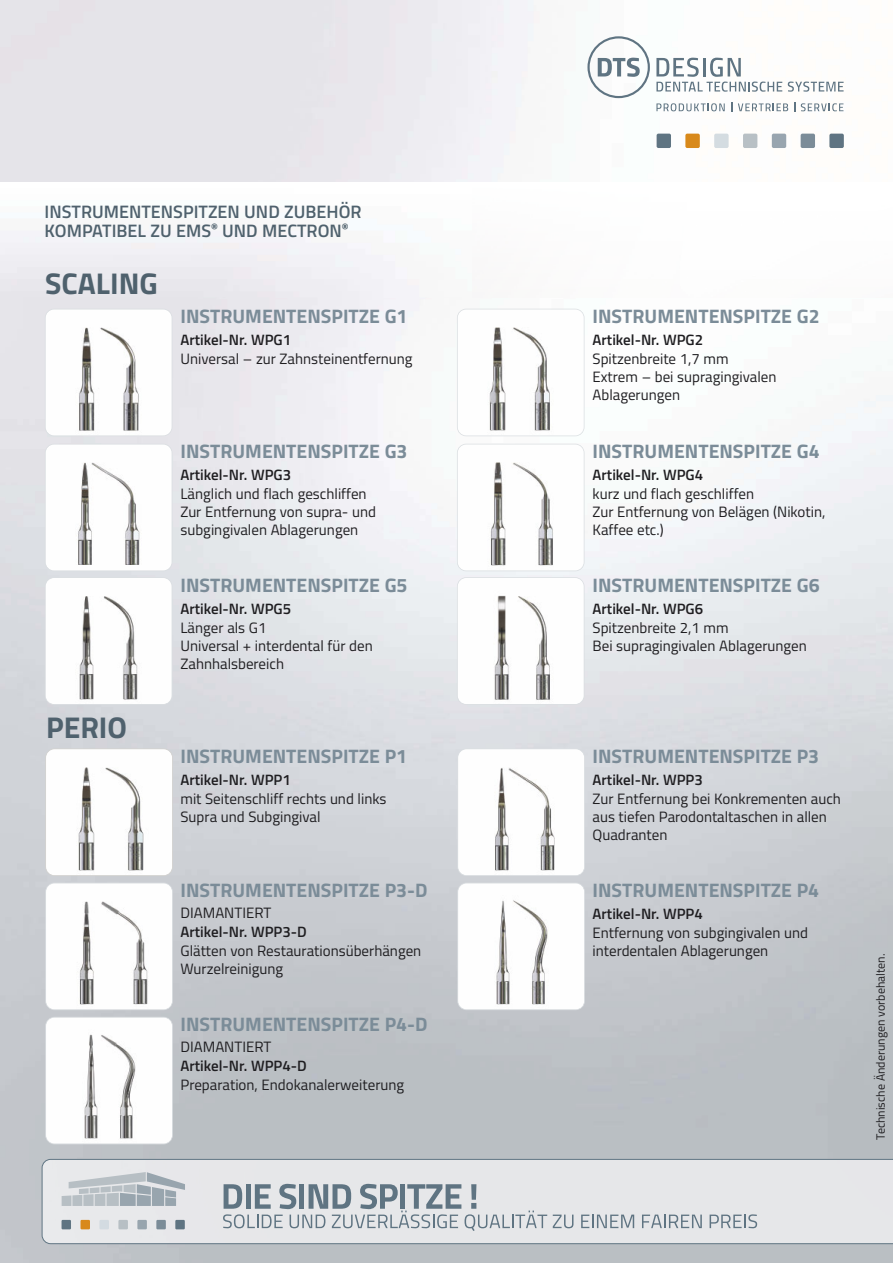
<style>
.page{position:relative;width:893px;height:1263px;background:#fff}
.page>*{position:absolute;margin:0;border:0;box-sizing:border-box;transform-origin:0 0}
.t1{font:700 30px "Titillium";color:#4f616d}
.t2{font:700 19.5px "Titillium";color:#7b8c98}
.t3{font:600 18px/19.5px "Titillium";color:#4f616d}
.t4{font:15px/18px "Titillium";color:#1f1e21}
.t5{font:600 15px "Titillium";color:#1f1e21}
.t6{font:12px "Titillium";color:#1f1e21}
</style>
<div class="page">
<img style="left:0;top:0;width:893px;height:1263px">
<img style="left:0;top:183px;width:893px;height:115px">
<svg style="left:587px;top:36px;width:63px;height:62px"></svg>
<svg style="left:656px;top:58px;width:126px;height:34px"></svg>
<svg style="left:788px;top:82px;width:56px;height:10px"></svg>
<svg style="left:656px;top:103px;width:69px;height:8px"></svg>
<svg style="left:738px;top:103px;width:50px;height:8px"></svg>
<svg style="left:801px;top:103px;width:42px;height:8px"></svg>
<div style="left:829px;top:134px;width:15px;height:14px;background:#5f7482;border-radius:2px"></div>
<div style="left:801px;top:134px;width:14px;height:14px;background:#7b8c98;border-radius:2px"></div>
<div style="left:772px;top:134px;width:14px;height:14px;background:#98a5af;border-radius:2px"></div>
<div style="left:743px;top:134px;width:14px;height:14px;background:#b8c0c5;border-radius:2px"></div>
<div style="left:714px;top:134px;width:15px;height:14px;background:#d4dce1;border-radius:2px"></div>
<div style="left:685px;top:134px;width:15px;height:14px;background:#d8891b;border-radius:2px"></div>
<div style="left:657px;top:134px;width:14px;height:14px;background:#5f7482;border-radius:2px"></div>
<div style="left:41px;top:1158px;width:852px;height:86px;background:#e6e7e9"></div>
<div style="left:175px;top:1220px;width:10px;height:9px;background:#5f7482"></div>
<div style="left:156px;top:1220px;width:10px;height:9px;background:#7b8c98"></div>
<div style="left:137px;top:1220px;width:10px;height:9px;background:#98a5ae"></div>
<div style="left:118px;top:1220px;width:10px;height:9px;background:#b7bfc4"></div>
<div style="left:99px;top:1220px;width:10px;height:9px;background:#d3dbe1"></div>
<div style="left:81px;top:1220px;width:9px;height:9px;background:#d8891b"></div>
<div style="left:62px;top:1220px;width:9px;height:9px;background:#5f7482"></div>
<svg style="left:62px;top:1172px;width:123px;height:34px;background:#c0c6cc"></svg>
<svg style="left:553px;top:1214px;width:20px;height:14px"></svg>
<svg style="left:581px;top:1214px;width:53px;height:14px"></svg>
<svg style="left:642px;top:1214px;width:60px;height:14px"></svg>
<svg style="left:710px;top:1214px;width:47px;height:14px"></svg>
<svg style="left:223px;top:1184px;width:324px;height:47px;background:#bfc6cb"></svg>
<img style="left:46px;top:309px;width:126px;height:126px;border-radius:9px">
<div style="left:45px;top:309px;width:127px;height:127px;border:2px solid #dbdfe2;border-radius:9px"></div>
<img style="left:458px;top:309px;width:126px;height:126px;border-radius:9px">
<div style="left:457px;top:309px;width:127px;height:127px;border:2px solid #dbdfe2;border-radius:9px"></div>
<img style="left:46px;top:444px;width:126px;height:126px;border-radius:9px">
<div style="left:45px;top:444px;width:127px;height:127px;border:2px solid #dbdfe2;border-radius:9px"></div>
<img style="left:458px;top:444px;width:126px;height:126px;border-radius:9px">
<div style="left:457px;top:444px;width:127px;height:127px;border:2px solid #dbdfe2;border-radius:9px"></div>
<img style="left:46px;top:578px;width:126px;height:126px;border-radius:9px">
<div style="left:45px;top:577px;width:127px;height:128px;border:2px solid #dbdfe2;border-radius:9px"></div>
<img style="left:458px;top:578px;width:126px;height:126px;border-radius:9px">
<div style="left:457px;top:577px;width:127px;height:128px;border:2px solid #dbdfe2;border-radius:9px"></div>
<img style="left:46px;top:749px;width:126px;height:126px;border-radius:9px">
<div style="left:45px;top:748px;width:128px;height:128px;border:2px solid #d4d3d0;border-radius:9px"></div>
<img style="left:458px;top:749px;width:126px;height:126px;border-radius:9px">
<div style="left:457px;top:748px;width:128px;height:128px;border:2px solid #dbdfe2;border-radius:9px"></div>
<img style="left:46px;top:883px;width:126px;height:126px;border-radius:9px">
<div style="left:45px;top:883px;width:128px;height:127px;border:2px solid #dbdfe2;border-radius:9px"></div>
<img style="left:458px;top:883px;width:126px;height:126px;border-radius:9px">
<div style="left:457px;top:883px;width:128px;height:127px;border:2px solid #dbdfe2;border-radius:9px"></div>
<img style="left:46px;top:1017px;width:126px;height:126px;border-radius:9px">
<div style="left:45px;top:1017px;width:128px;height:127px;border:2px solid #dbdfe2;border-radius:9px"></div>
<p class="t3" style="left:45px;top:203px;width:318px">INSTRUMENTENSPITZEN UND ZUBEHÖR<br>KOMPATIBEL ZU EMS<sup>®</sup> UND MECTRON<sup>®</sup></p>
<h1 class="t1" style="left:45px;top:273px;width:114px">SCALING</h1>
<h2 class="t2" style="left:180px;top:310px;width:229px">INSTRUMENTENSPITZE G1</h2>
<p class="t5" style="left:180px;top:334px;width:112px">Artikel-Nr. WPG1</p>
<p class="t4" style="left:180px;top:351px;width:234px">Universal – zur Zahnsteinentfernung</p>
<h1 class="t1" style="left:46px;top:717px;width:83px">PERIO</h1>
<h2 class="t2" style="left:180px;top:445px;width:229px">INSTRUMENTENSPITZE G3</h2>
<p class="t5" style="left:180px;top:469px;width:112px">Artikel-Nr. WPG3</p>
<p class="t4" style="left:180px;top:486px;width:197px">Länglich und flach geschliffen<br>Zur Entfernung von supra- und subgingivalen Ablagerungen</p>
<h2 class="t2" style="left:180px;top:578px;width:229px">INSTRUMENTENSPITZE G5</h2>
<p class="t5" style="left:180px;top:603px;width:112px">Artikel-Nr. WPG5</p>
<p class="t4" style="left:180px;top:620px;width:194px">Länger als G1<br>Universal + interdental für den<br>Zahnhalsbereich</p>
<h2 class="t2" style="left:180px;top:749px;width:228px">INSTRUMENTENSPITZE P1</h2>
<p class="t5" style="left:180px;top:774px;width:112px">Artikel-Nr. WPP1</p>
<p class="t4" style="left:180px;top:791px;width:208px">mit Seitenschliff rechts und links<br>Supra und Subgingival</p>
<h2 class="t2" style="left:180px;top:883px;width:249px">INSTRUMENTENSPITZE P3-D</h2>
<p class="t4" style="left:180px;top:905px;width:92px">DIAMANTIERT</p>
<p class="t5" style="left:180px;top:926px;width:128px">Artikel-Nr. WPP3-D</p>
<p class="t4" style="left:180px;top:943px;width:242px">Glätten von Restaurationsüberhängen<br>Wurzelreinigung</p>
<h2 class="t2" style="left:180px;top:1018px;width:249px">INSTRUMENTENSPITZE P4-D</h2>
<p class="t4" style="left:180px;top:1039px;width:92px">DIAMANTIERT</p>
<p class="t5" style="left:180px;top:1060px;width:128px">Artikel-Nr. WPP4-D</p>
<p class="t4" style="left:180px;top:1077px;width:225px">Preparation, Endokanalerweiterung</p>
<h2 class="t2" style="left:593px;top:310px;width:229px">INSTRUMENTENSPITZE G2</h2>
<p class="t5" style="left:593px;top:334px;width:112px">Artikel-Nr. WPG2</p>
<p class="t4" style="left:593px;top:351px;width:185px">Spitzenbreite 1,7 mm<br>Extrem – bei supragingivalen<br>Ablagerungen</p>
<h2 class="t2" style="left:593px;top:445px;width:229px">INSTRUMENTENSPITZE G4</h2>
<p class="t5" style="left:593px;top:469px;width:112px">Artikel-Nr. WPG4</p>
<p class="t4" style="left:593px;top:486px;width:234px">kurz und flach geschliffen<br>Zur Entfernung von Belägen (Nikotin,<br>Kaffee etc.)</p>
<h2 class="t2" style="left:593px;top:578px;width:229px">INSTRUMENTENSPITZE G6</h2>
<p class="t5" style="left:593px;top:603px;width:112px">Artikel-Nr. WPG6</p>
<p class="t4" style="left:593px;top:620px;width:216px">Spitzenbreite 2,1 mm<br>Bei supragingivalen Ablagerungen</p>
<h2 class="t2" style="left:593px;top:749px;width:228px">INSTRUMENTENSPITZE P3</h2>
<p class="t5" style="left:593px;top:774px;width:112px">Artikel-Nr. WPP3</p>
<p class="t4" style="left:593px;top:791px;width:250px">Zur Entfernung bei Konkrementen auch aus tiefen Parodontaltaschen in allen<br>Quadranten</p>
<h2 class="t2" style="left:593px;top:883px;width:228px">INSTRUMENTENSPITZE P4</h2>
<p class="t5" style="left:593px;top:908px;width:112px">Artikel-Nr. WPP4</p>
<p class="t4" style="left:593px;top:925px;width:217px">Entfernung von subgingivalen und interdentalen Ablagerungen</p>
<p class="t6" style="left:876px;top:1140px;width:187px;rotate:-90deg">Technische Änderungen vorbehalten.</p>
</div>
